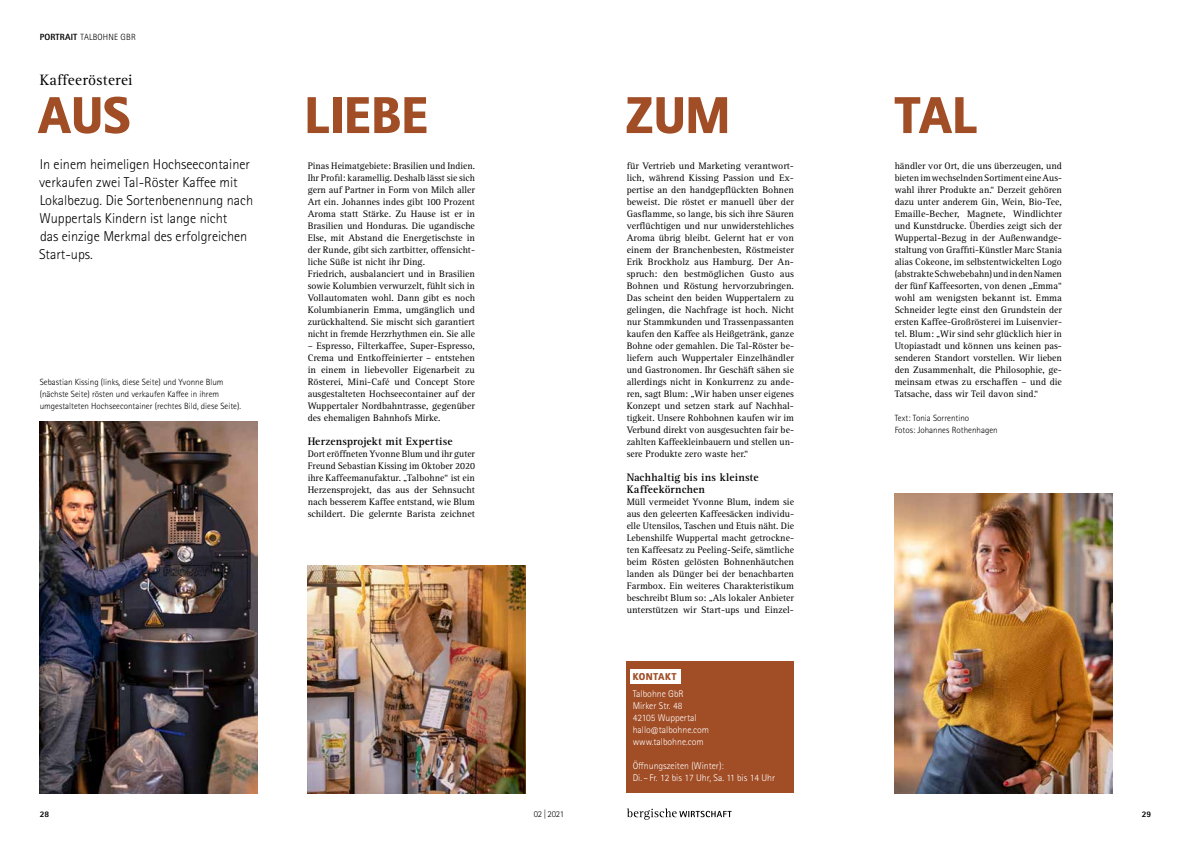
<style>
.page{position:relative;width:1191px;height:842px;background:#fff}
.page>*{position:absolute;margin:0;border:0;box-sizing:border-box;transform-origin:0 0}
.t1{font:900 52px "Rotis II Sans Std";color:#a14d26}
.t2{font:15.5px "Rotis Serif Std";letter-spacing:.02em;color:#000}
.t3{font:300 14.2px/18px "Rotis Sans Serif Std";color:#000}
.t4{font:700 11.2px/12px "Rotis Serif Std";letter-spacing:.015em;color:#000}
.t5{font:900 10px "Rotis II Sans Std";letter-spacing:.04em;color:#a14d26}
.t6{font:9.8px/12px "Rotis Serif Std";color:#000;text-align:justify}
.t7{font:300 9.8px/12px "Rotis Sans Serif Std";color:#fff}
.t8{font:300 9px/12px "Rotis Sans Serif Std";color:#000}
.t9{font:300 9px "Rotis Sans Serif Std";letter-spacing:.02em;color:#000}
.t10{font:800 8.5px "Rotis Sans Serif Std";color:#000}
.s1{font-weight:800}
</style>
<div class="page">
<div style="left:626px;top:661px;width:168px;height:132px;background:#a14d26"></div>
<div style="left:630px;top:669px;width:50px;height:14px;background:#fff"></div>
<img style="left:40px;top:421px;width:217px;height:372px">
<img style="left:308px;top:565px;width:217px;height:228px">
<img style="left:894px;top:493px;width:218px;height:300px">
<svg style="left:627px;top:808px;width:104px;height:12px"></svg>
<p class="t9" style="left:40px;top:31px;width:98px"><span class="s1">PORTRAIT</span> TALBOHNE GBR</p>
<h2 class="t2" style="left:40px;top:71px;width:94px">Kaffeerösterei</h2>
<h1 class="t1" style="left:38px;top:85px;width:95px">AUS</h1>
<h1 class="t1" style="left:305px;top:85px;width:125px">LIEBE</h1>
<h1 class="t1" style="left:625px;top:85px;width:107px">ZUM</h1>
<h1 class="t1" style="left:894px;top:85px;width:85px">TAL</h1>
<h3 class="t3" style="left:39px;top:155px;width:216px">In einem heimeligen Hochseecontainer verkaufen zwei Tal-Röster Kaffee mit Lokalbezug. Die Sortenbenennung nach Wuppertals Kindern ist lange nicht<br>das einzige Merkmal des erfolgreichen Start-ups.</h3>
<p class="t6" style="left:894px;top:160px;width:169px">händler vor Ort, die uns überzeugen, und bieten im wechselnden Sortiment eine Aus&shy;wahl ihrer Produkte an.“ Derzeit gehören dazu unter anderem Gin, Wein, Bio-Tee, Emaille-Becher, Magnete, Windlichter und Kunstdrucke. Überdies zeigt sich der Wuppertal-Bezug in der Außenwandge&shy;staltung von Graffiti-Künstler Marc Stania alias Cokeone, im selbstentwickelten Logo (abstrakte Schwebebahn) und in den Namen der fünf Kaffeesorten, von denen „Emma“ wohl am wenigsten bekannt ist. Emma Schneider legte einst den Grundstein der ersten Kaffee-Großrösterei im Luisenvier&shy;tel. Blum: „Wir sind sehr glücklich hier in Utopiastadt und können uns keinen pas&shy;senderen Standort vorstellen. Wir lieben den Zusammenhalt, die Philosophie, ge&shy;meinsam etwas zu erschaffen – und die Tatsache, dass wir Teil davon sind.“</p>
<p class="t8" style="left:894px;top:412px;width:104px">Text: Tonia Sorrentino<br>Fotos: Johannes Rothenhagen</p>
<p class="t6" style="left:308px;top:160px;width:169px;text-align:left">Pinas Heimatgebiete: Brasilien und Indien.<br>Ihr Profil: karamellig. Deshalb lässt sie sich gern auf Partner in Form von Milch aller Art ein. Johannes indes gibt 100 Prozent Aroma statt Stärke. Zu Hause ist er in Brasilien und Honduras. Die ugandische Else, mit Abstand die Energetischste in der Runde, gibt sich zartbitter, offensicht&shy;liche Süße ist nicht ihr Ding.<br>Friedrich, ausbalanciert und in Brasilien sowie Kolumbien verwurzelt, fühlt sich in Vollautomaten wohl. Dann gibt es noch Kolumbianerin Emma, umgänglich und zurückhaltend. Sie mischt sich garantiert nicht in fremde Herzrhythmen ein. Sie alle</p>
<p class="t6" style="left:308px;top:340px;width:169px">– Espresso, Filterkaffee, Super-Espresso, Crema und Entkoffeinierter – entstehen in einem in liebevoller Eigenarbeit zu Rösterei, Mini-Café und Concept Store ausgestalteten Hochseecontainer auf der Wuppertaler Nordbahntrasse, gegenüber des ehemaligen Bahnhofs Mirke.</p>
<p class="t4" style="left:308px;top:435px;width:146px">Herzensprojekt mit Expertise</p>
<p class="t6" style="left:308px;top:448px;width:169px">Dort eröffneten Yvonne Blum und ihr guter Freund Sebastian Kissing im Oktober 2020 ihre Kaffeemanufaktur. „Talbohne“ ist ein Herzensprojekt, das aus der Sehnsucht nach besserem Kaffee entstand, wie Blum schildert. Die gelernte Barista zeichnet</p>
<p class="t6" style="left:626px;top:160px;width:169px">für Vertrieb und Marketing verantwort&shy;lich, während Kissing Passion und Ex&shy;pertise an den handgepflückten Bohnen beweist. Die röstet er manuell über der Gasflamme, so lange, bis sich ihre Säuren verflüchtigen und nur unwiderstehliches Aroma übrig bleibt. Gelernt hat er von einem der Branchenbesten, Röstmeister Erik Brockholz aus Hamburg. Der An&shy;spruch: den bestmöglichen Gusto aus Bohnen und Röstung hervorzubringen.<br>Das scheint den beiden Wuppertalern zu gelingen, die Nachfrage ist hoch. Nicht nur Stammkunden und Trassenpassanten kaufen den Kaffee als Heißgetränk, ganze Bohne oder gemahlen. Die Tal-Röster be&shy;liefern auch Wuppertaler Einzelhändler und Gastronomen. Ihr Geschäft sähen sie allerdings nicht in Konkurrenz zu ande&shy;ren, sagt Blum: „Wir haben unser eigenes Konzept und setzen stark auf Nachhal&shy;tigkeit. Unsere Rohbohnen kaufen wir im Verbund direkt von ausgesuchten fair be&shy;zahlten Kaffeekleinbauern und stellen un&shy;sere Produkte zero waste her.“</p>
<p class="t4" style="left:626px;top:471px;width:133px">Nachhaltig bis ins kleinste<br>Kaffeekörnchen</p>
<p class="t6" style="left:626px;top:496px;width:169px">Müll vermeidet Yvonne Blum, indem sie aus den geleerten Kaffeesäcken individu&shy;elle Utensilos, Taschen und Etuis näht. Die Lebenshilfe Wuppertal macht getrockne&shy;ten Kaffeesatz zu Peeling-Seife, sämtliche beim Rösten gelösten Bohnenhäutchen landen als Dünger bei der benachbarten Farmbox. Ein weiteres Charakteristikum beschreibt Blum so: „Als lokaler Anbieter unterstützen wir Start-ups und Einzel-</p>
<p class="t8" style="left:40px;top:376px;width:203px">Sebastian Kissing (links, diese Seite) und Yvonne Blum (nächste Seite) rösten und verkaufen Kaffee in ihrem umgestalteten Hochseecontainer (rechtes Bild, diese Seite).</p>
<p class="t5" style="left:632px;top:671px;width:45px">KONTAKT</p>
<p class="t7" style="left:632px;top:688px;width:78px">Talbohne GbR<br>Mirker Str. 48<br>42105 Wuppertal hallo@talbohne.com www.talbohne.com</p>
<p class="t7" style="left:632px;top:760px;width:144px">Öffnungszeiten (Winter):<br>Di. – Fr. 12 bis 17 Uhr, Sa. 11 bis 14 Uhr</p>
<p class="t10" style="left:40px;top:809px;width:11px">28</p>
<p class="t8" style="left:534px;top:808px;width:32px">02 | 2021</p>
<p class="t10" style="left:1141px;top:809px;width:11px">29</p>
</div>
